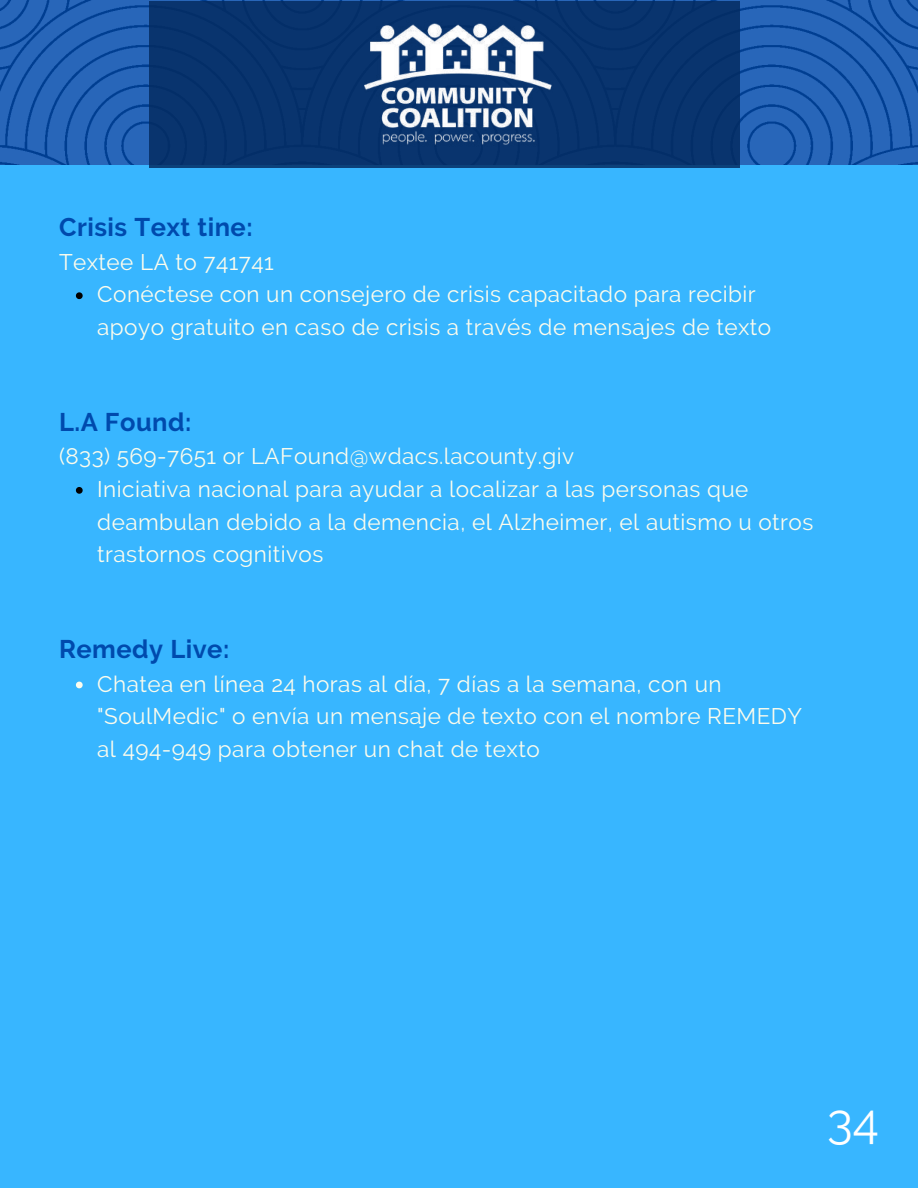
<style>
.page{position:relative;width:918px;height:1188px;background:#fff}
.page>*{position:absolute;margin:0;border:0;box-sizing:border-box;transform-origin:0 0}
.t1{font:48px "Raleway";color:#fff}
.t2{font:700 25.5px "Raleway";letter-spacing:.02em;color:#004aad}
.t3{font:22.5px/32.7px "Raleway";letter-spacing:.02em;color:#fcfced}
</style>
<div class="page">
<img style="left:0;top:0;width:918px;height:165px">
<div style="left:0;top:165px;width:918px;height:1023px;background:#38b6ff"></div>
<div style="left:149px;top:2px;width:591px;height:165px;background:#09346e"></div>
<img style="left:365px;top:23px;width:187px;height:122px">
<svg style="left:76px;top:292px;width:7px;height:7px"></svg>
<svg style="left:76px;top:487px;width:7px;height:7px"></svg>
<svg style="left:76px;top:682px;width:7px;height:6px"></svg>
<p class="t2" style="left:59px;top:212px;width:195px">Crisis Text tine:</p>
<p class="t3" style="left:59px;top:246px;width:216px">Textee LA to 741741</p>
<p class="t3" style="left:97px;top:278px;width:675px">Conéctese con un consejero de crisis capacitado para recibir apoyo gratuito en caso de crisis a través de mensajes de texto</p>
<p class="t2" style="left:59px;top:407px;width:134px">L.A Found:</p>
<p class="t3" style="left:59px;top:440px;width:517px">(833) 569-7651 or LAFound@wdacs.lacounty.giv</p>
<p class="t3" style="left:97px;top:473px;width:718px">Iniciativa nacional para ayudar a localizar a las personas que deambulan debido a la demencia, el Alzheimer, el autismo u otros trastornos cognitivos</p>
<p class="t2" style="left:59px;top:634px;width:172px">Remedy Live:</p>
<p class="t3" style="left:97px;top:667px;width:706px">Chatea en línea 24 horas al día, 7 días a la semana, con un "SoulMedic" o envía un mensaje de texto con el nombre REMEDY al 494-949 para obtener un chat de texto</p>
<h1 class="t1" style="left:827px;top:1092px;width:53px">34</h1>
</div>
